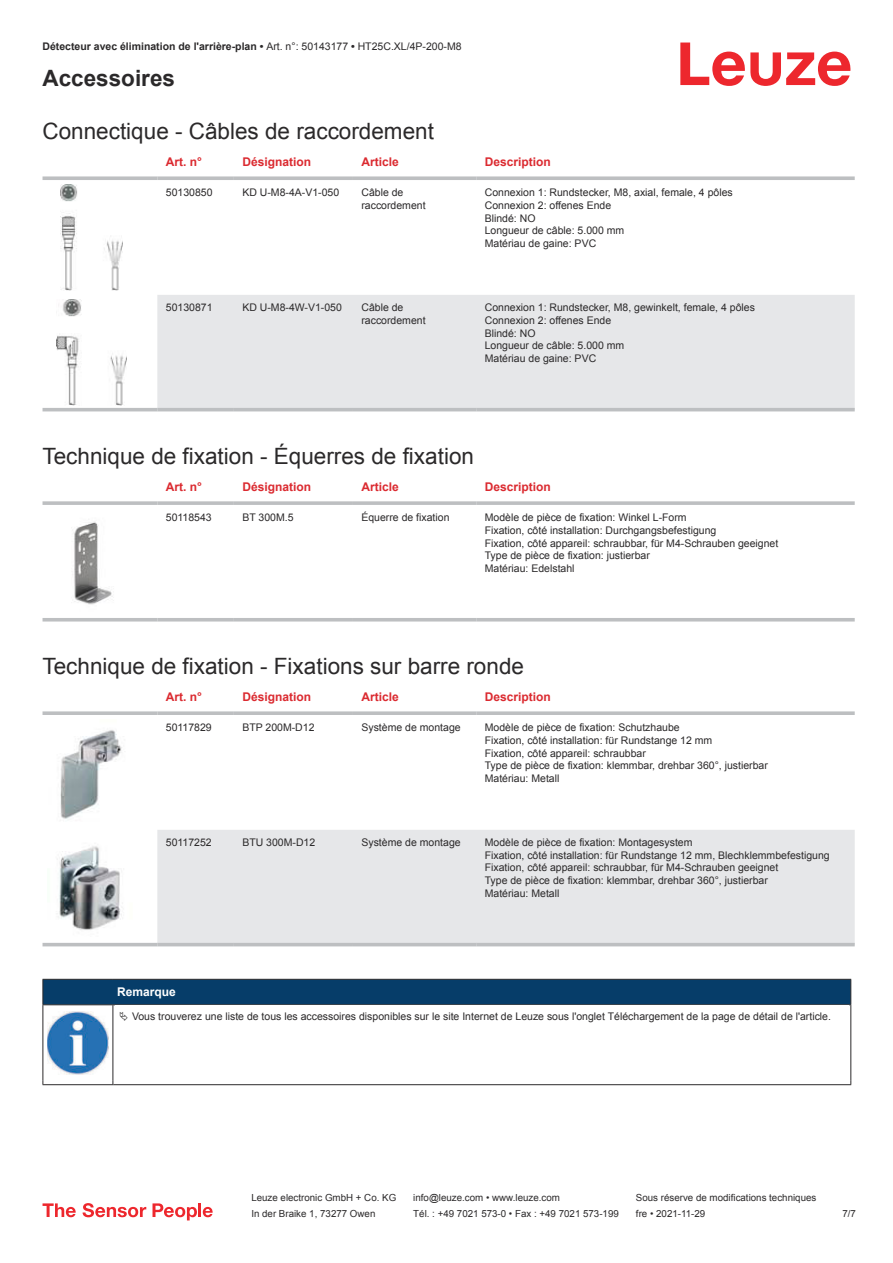
<style>
.page{position:relative;width:893px;height:1263px;background:#fff}
.page>*{position:absolute;margin:0;border:0;box-sizing:border-box;transform-origin:0 0}
.t1{font:22.5px "Arial";color:#2b292a}
.t2{font:700 22.5px "Arial";color:#2b292a}
.t3{font:700 12px "Arial";color:#db2a30}
.t4{font:700 12px "Arial";color:#fff}
.t5{font:10.5px/12.6px "Arial";color:#2b292a}
.t6{font:700 10.5px "Arial";color:#2b292a}
.t7{font:9.75px "Arial";color:#2b292a}
.s1{font-weight:400}
</style>
<div class="page">
<svg style="left:680px;top:43px;width:170px;height:43px"></svg>
<div style="left:157px;top:295px;width:698px;height:113px;background:#e6e7e9"></div>
<svg style="left:43px;top:176px;width:114px;height:4px"></svg>
<svg style="left:157px;top:176px;width:77px;height:4px"></svg>
<svg style="left:234px;top:176px;width:119px;height:4px"></svg>
<svg style="left:353px;top:176px;width:123px;height:4px"></svg>
<svg style="left:476px;top:176px;width:379px;height:4px;fill:#bdbfc1"></svg>
<hr style="left:43px;top:408px;width:114px;height:3px;background:#bdbfc1">
<hr style="left:157px;top:408px;width:77px;height:3px;background:#bdbfc1">
<hr style="left:234px;top:408px;width:119px;height:3px;background:#bdbfc1">
<hr style="left:353px;top:408px;width:123px;height:3px;background:#bdbfc1">
<hr style="left:476px;top:408px;width:379px;height:3px;background:#bdbfc1">
<img style="left:60px;top:184px;width:63px;height:107px">
<img style="left:56px;top:299px;width:70px;height:106px">
<svg style="left:43px;top:621px;width:812px;height:1px"></svg>
<svg style="left:43px;top:501px;width:114px;height:4px"></svg>
<svg style="left:157px;top:501px;width:77px;height:4px"></svg>
<svg style="left:234px;top:501px;width:119px;height:4px"></svg>
<svg style="left:353px;top:501px;width:123px;height:4px"></svg>
<svg style="left:476px;top:501px;width:379px;height:4px;fill:#c1c3c5"></svg>
<hr style="left:43px;top:618px;width:114px;height:3px;background:#bdbfc1">
<hr style="left:157px;top:618px;width:77px;height:3px;background:#bdbfc1">
<hr style="left:234px;top:618px;width:119px;height:3px;background:#bdbfc1">
<hr style="left:353px;top:618px;width:123px;height:3px;background:#bdbfc1">
<hr style="left:476px;top:618px;width:379px;height:3px;background:#bdbfc1">
<img style="left:72px;top:521px;width:41px;height:84px">
<div style="left:157px;top:830px;width:698px;height:113px;background:#e6e7e9"></div>
<svg style="left:43px;top:711px;width:114px;height:4px"></svg>
<svg style="left:157px;top:711px;width:77px;height:4px"></svg>
<svg style="left:234px;top:711px;width:119px;height:4px"></svg>
<svg style="left:353px;top:711px;width:123px;height:4px"></svg>
<svg style="left:476px;top:711px;width:379px;height:4px;fill:#bdbfc1"></svg>
<hr style="left:43px;top:943px;width:114px;height:3px;background:#bdbfc1">
<hr style="left:157px;top:943px;width:77px;height:3px;background:#bdbfc1">
<hr style="left:234px;top:943px;width:119px;height:3px;background:#bdbfc1">
<hr style="left:353px;top:943px;width:123px;height:3px;background:#bdbfc1">
<hr style="left:476px;top:943px;width:379px;height:3px;background:#bdbfc1">
<img style="left:60px;top:730px;width:62px;height:89px">
<img style="left:57px;top:846px;width:65px;height:84px">
<div style="left:43px;top:979px;width:808px;height:26px;background:#063d69"></div>
<hr style="left:113px;top:1004px;width:738px;height:1px;background:#2b292a">
<hr style="left:43px;top:1005px;width:1px;height:75px;background:#2b292a">
<hr style="left:113px;top:1005px;width:1px;height:75px;background:#2b292a">
<hr style="left:850px;top:1005px;width:1px;height:75px;background:#2b292a">
<hr style="left:43px;top:1084px;width:70px;height:1px;background:#2b292a">
<hr style="left:113px;top:1084px;width:738px;height:1px;background:#2b292a">
<img style="left:47px;top:1011px;width:61px;height:63px">
<svg style="left:43px;top:1203px;width:33px;height:14px"></svg>
<svg style="left:83px;top:1203px;width:63px;height:14px"></svg>
<svg style="left:153px;top:1203px;width:44px;height:17px"></svg>
<hr style="left:198px;top:1203px;width:3px;height:14px;background:#ed272d">
<svg style="left:203px;top:1207px;width:10px;height:10px"></svg>
<p class="t6" style="left:43px;top:43px;width:421px">Détecteur avec élimination de l'arrière-plan • <span class="s1">Art. n°: 50143177</span> • <span class="s1">HT25C.XL/4P-200-M8</span></p>
<h1 class="t2" style="left:43px;top:70px;width:134px">Accessoires</h1>
<h1 class="t1" style="left:43px;top:123px;width:393px">Connectique - Câbles de raccordement</h1>
<p class="t3" style="left:166px;top:157px;width:38px">Art. n°</p>
<p class="t3" style="left:242px;top:157px;width:70px">Désignation</p>
<p class="t3" style="left:361px;top:157px;width:39px">Article</p>
<p class="t3" style="left:485px;top:157px;width:68px">Description</p>
<p class="t5" style="left:166px;top:187px;width:48px">50130850</p>
<p class="t5" style="left:242px;top:187px;width:98px">KD U-M8-4A-V1-050</p>
<p class="t5" style="left:361px;top:187px;width:66px">Câble de raccordement</p>
<p class="t5" style="left:485px;top:187px;width:250px">Connexion 1: Rundstecker, M8, axial, female, 4 pôles<br>Connexion 2: offenes Ende<br>Blindé: NO<br>Longueur de câble: 5.000 mm<br>Matériau de gaine: PVC</p>
<p class="t5" style="left:166px;top:302px;width:48px">50130871</p>
<p class="t5" style="left:242px;top:302px;width:101px">KD U-M8-4W-V1-050</p>
<p class="t5" style="left:361px;top:302px;width:66px">Câble de raccordement</p>
<p class="t5" style="left:485px;top:302px;width:272px">Connexion 1: Rundstecker, M8, gewinkelt, female, 4 pôles<br>Connexion 2: offenes Ende<br>Blindé: NO<br>Longueur de câble: 5.000 mm<br>Matériau de gaine: PVC</p>
<h1 class="t1" style="left:43px;top:448px;width:433px">Technique de fixation - Équerres de fixation</h1>
<p class="t3" style="left:166px;top:482px;width:38px">Art. n°</p>
<p class="t3" style="left:242px;top:482px;width:70px">Désignation</p>
<p class="t3" style="left:361px;top:482px;width:39px">Article</p>
<p class="t3" style="left:485px;top:482px;width:68px">Description</p>
<p class="t5" style="left:166px;top:512px;width:47px">50118543</p>
<p class="t5" style="left:242px;top:512px;width:53px">BT 300M.5</p>
<p class="t5" style="left:361px;top:512px;width:90px">Équerre de fixation</p>
<p class="t5" style="left:485px;top:512px;width:295px">Modèle de pièce de fixation: Winkel L-Form<br>Fixation, côté installation: Durchgangsbefestigung<br>Fixation, côté appareil: schraubbar, für M4-Schrauben geeignet Type de pièce de fixation: justierbar<br>Matériau: Edelstahl</p>
<h1 class="t1" style="left:43px;top:658px;width:483px">Technique de fixation - Fixations sur barre ronde</h1>
<p class="t3" style="left:166px;top:692px;width:38px">Art. n°</p>
<p class="t3" style="left:242px;top:692px;width:70px">Désignation</p>
<p class="t3" style="left:361px;top:692px;width:39px">Article</p>
<p class="t3" style="left:485px;top:692px;width:68px">Description</p>
<p class="t5" style="left:166px;top:722px;width:47px">50117829</p>
<p class="t5" style="left:242px;top:722px;width:74px">BTP 200M-D12</p>
<p class="t5" style="left:361px;top:722px;width:101px">Système de montage</p>
<p class="t5" style="left:485px;top:722px;width:285px">Modèle de pièce de fixation: Schutzhaube<br>Fixation, côté installation: für Rundstange 12 mm<br>Fixation, côté appareil: schraubbar<br>Type de pièce de fixation: klemmbar, drehbar 360°, justierbar Matériau: Metall</p>
<p class="t5" style="left:166px;top:837px;width:47px">50117252</p>
<p class="t5" style="left:242px;top:837px;width:74px">BTU 300M-D12</p>
<p class="t5" style="left:361px;top:837px;width:101px">Système de montage</p>
<p class="t5" style="left:485px;top:837px;width:346px">Modèle de pièce de fixation: Montagesystem<br>Fixation, côté installation: für Rundstange 12 mm, Blechklemmbefestigung Fixation, côté appareil: schraubbar, für M4-Schrauben geeignet<br>Type de pièce de fixation: klemmbar, drehbar 360°, justierbar<br>Matériau: Metall</p>
<p class="t4" style="left:117px;top:987px;width:60px">Remarque</p>
<p class="t5" style="left:132px;top:1010px;width:700px">Vous trouverez une liste de tous les accessoires disponibles sur le site Internet de Leuze sous l'onglet Téléchargement de la page de détail de l'article.</p>
<p class="t7" style="left:251px;top:1194px;width:146px">Leuze electronic GmbH + Co. KG</p>
<p class="t7" style="left:413px;top:1194px;width:148px">info@leuze.com • www.leuze.com</p>
<p class="t7" style="left:636px;top:1194px;width:182px">Sous réserve de modifications techniques</p>
<p class="t7" style="left:251px;top:1210px;width:126px">In der Braike 1, 73277 Owen</p>
<p class="t7" style="left:413px;top:1210px;width:207px">Tél. : +49 7021 573-0 • Fax : +49 7021 573-199</p>
<p class="t7" style="left:636px;top:1210px;width:71px">fre • 2021-11-29</p>
<p class="t7" style="left:842px;top:1210px;width:15px">7 /7</p>
</div>
